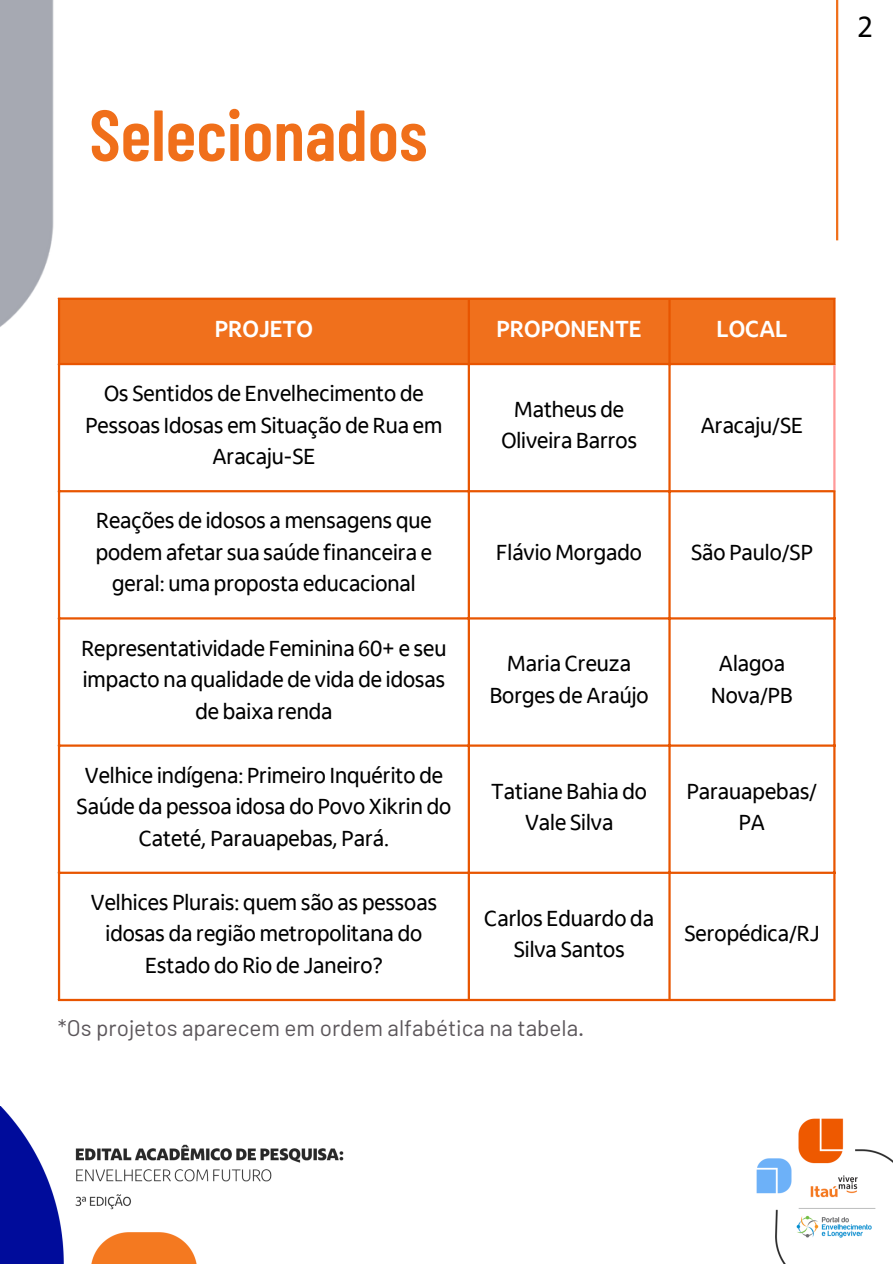
<style>
.page{position:relative;width:893px;height:1264px;background:#fff}
.page>*{position:absolute;margin:0;border:0;box-sizing:border-box;transform-origin:0 0}
.t1{font:600 72px "Barlow Condensed";color:#f06f1a}
.t2{font:30px "Itau Display Pro";color:#000}
.t3{font:700 24px "Itau Display Pro";color:#fff}
.t4{font:22.5px/31.5px "Itau Display Pro";color:#000;text-align:center}
.t5{font:22.5px "Barlow";color:#5b565a}
</style>
<div class="page">
<img style="left:0;top:1106px;width:892px;height:157px">
<img style="left:0;top:0;width:81px;height:378px">
<hr style="left:836px;top:0;width:2px;height:240px;background:#f06f1a">
<div style="left:60px;top:300px;width:773px;height:63px;background:#f0701c"></div>
<hr style="left:58px;top:300px;width:2px;height:698px;background:#e85500">
<hr style="left:467px;top:300px;width:3px;height:698px;background:#e85500">
<hr style="left:668px;top:300px;width:2px;height:698px;background:#e85500">
<hr style="left:833px;top:300px;width:2px;height:63px;background:#e85500">
<hr style="left:833px;top:492px;width:2px;height:506px;background:#e85500">
<hr style="left:58px;top:297px;width:777px;height:3px;background:#e85500">
<hr style="left:58px;top:363px;width:777px;height:2px;background:#e85500">
<hr style="left:58px;top:490px;width:777px;height:2px;background:#e85500">
<hr style="left:58px;top:617px;width:777px;height:2px;background:#e85500">
<hr style="left:58px;top:744px;width:777px;height:2px;background:#e85500">
<hr style="left:58px;top:871px;width:777px;height:2px;background:#e85500">
<hr style="left:58px;top:998px;width:777px;height:3px;background:#e85500">
<hr style="left:833px;top:365px;width:2px;height:125px;background:#f99">
<p class="t1" style="left:89px;top:89px;width:339px">Selecionados</p>
<p class="t2" style="left:858px;top:15px;width:16px">2</p>
<p class="t3" style="left:215px;top:319px;width:99px">PROJETO</p>
<p class="t3" style="left:496px;top:319px;width:147px">PROPONENTE</p>
<p class="t3" style="left:716px;top:319px;width:72px">LOCAL</p>
<p class="t4" style="left:85px;top:380px;width:358px">Os Sentidos de Envelhecimento de<br>Pessoas Idosas em Situação de Rua em<br>Aracaju-SE</p>
<p class="t4" style="left:96px;top:507px;width:338px">Reações de idosos a mensagens que podem afetar sua saúde financeira e geral: uma proposta educacional</p>
<p class="t4" style="left:81px;top:634px;width:366px">Representatividade Feminina 60+ e seu impacto na qualidade de vida de idosas de baixa renda</p>
<p class="t4" style="left:77px;top:761px;width:376px">Velhice indígena: Primeiro Inquérito de<br>Saúde da pessoa idosa do Povo Xikrin do<br>Cateté, Parauapebas, Pará.</p>
<p class="t4" style="left:91px;top:888px;width:347px">Velhices Plurais: quem são as pessoas idosas da região metropolitana do<br>Estado do Rio de Janeiro?</p>
<p class="t4" style="left:501px;top:395px;width:137px">Matheus de<br>Oliveira Barros</p>
<p class="t4" style="left:700px;top:411px;width:104px">Aracaju/SE</p>
<p class="t4" style="left:496px;top:538px;width:147px">Flávio Morgado</p>
<p class="t4" style="left:691px;top:538px;width:123px">São Paulo/SP</p>
<p class="t4" style="left:489px;top:650px;width:160px">Maria Creuza<br>Borges de Araújo</p>
<p class="t4" style="left:711px;top:650px;width:83px">Alagoa<br>Nova/PB</p>
<p class="t4" style="left:491px;top:777px;width:157px">Tatiane Bahia do<br>Vale Silva</p>
<p class="t4" style="left:686px;top:777px;width:132px">Parauapebas/<br>PA</p>
<p class="t4" style="left:484px;top:904px;width:171px">Carlos Eduardo da<br>Silva Santos</p>
<p class="t4" style="left:684px;top:920px;width:137px">Seropédica/RJ</p>
<h2 class="t5" style="left:58px;top:1013px;width:528px">*Os projetos aparecem em ordem alfabética na tabela.</h2>
</div>
